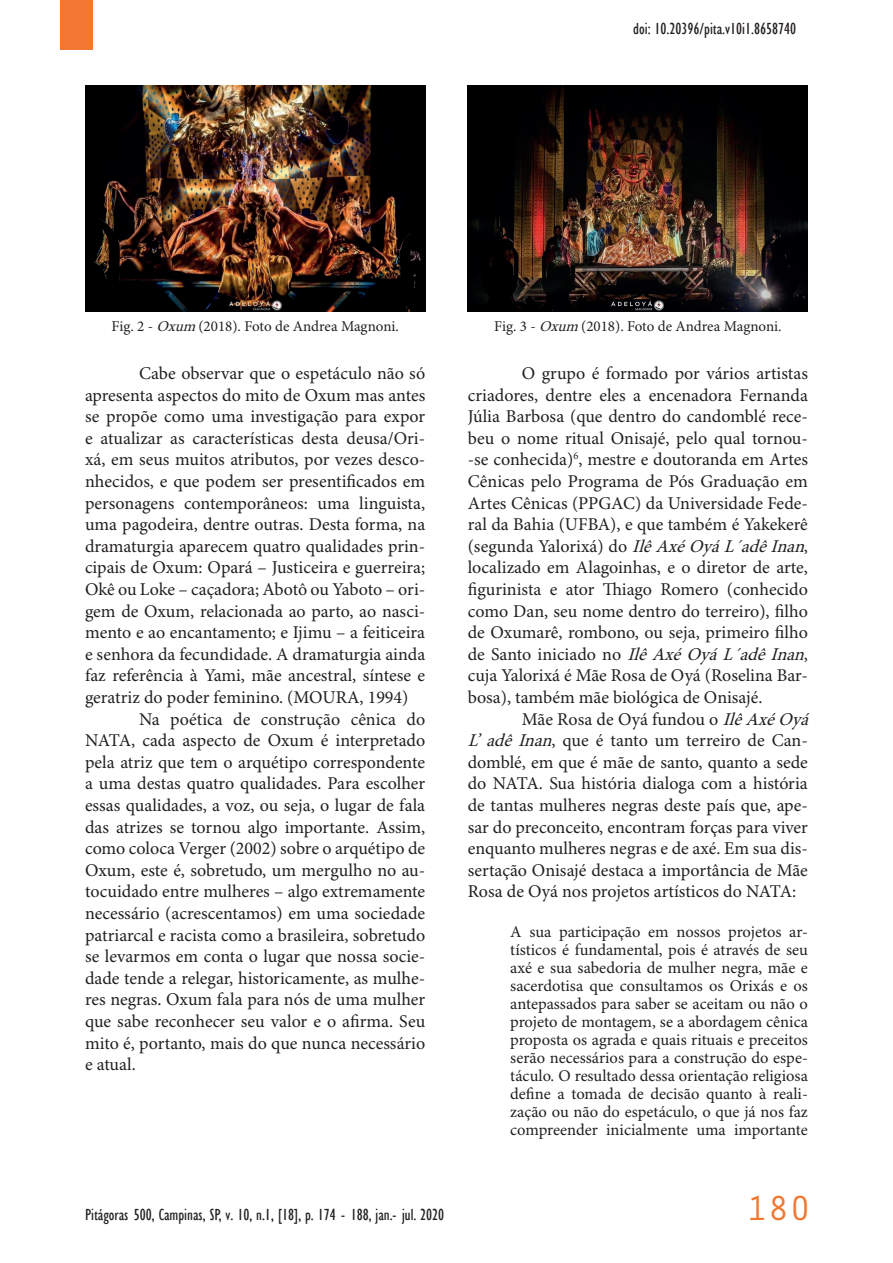
<style>
.page{position:relative;width:893px;height:1263px;background:#fff}
.page>*{position:absolute;margin:0;border:0;box-sizing:border-box;transform-origin:0 0}
.t1{font:36px "Orator Std";color:#f37730}
.t2{font:18px/21.6px "Minion Pro";color:#231f20}
.t3{font:16.5px/18px "Minion Pro";color:#231f20;text-align:justify}
.t4{font:condensed 16.5px "Gill Sans";color:#231f20}
.t5{font:15px "Minion Pro";letter-spacing:-.005em;color:#231f20}
.s1{font-style:italic}
</style>
<div class="page">
<div style="left:60px;top:0;width:32px;height:50px;background:#f37730"></div>
<img style="left:85px;top:85px;width:340px;height:227px">
<img style="left:468px;top:85px;width:340px;height:227px">
<p class="t4" style="left:633px;top:19px;width:164px">doi: 10.20396/pita.v10i1.8658740</p>
<p class="t5" style="left:111px;top:317px;width:289px">Fig. 2 - <span class="s1">Oxum</span> (2018). Foto de Andrea Magnoni.</p>
<p class="t2" style="left:139px;top:363px;width:288px">Cabe observar que o espetáculo não só</p>
<p class="t2" style="left:85px;top:385px;width:342px">apresenta aspectos do mito de Oxum mas antes</p>
<p class="t2" style="left:85px;top:406px;width:342px">se propõe como uma investigação para expor</p>
<p class="t2" style="left:85px;top:428px;width:342px">e atualizar as características desta deusa/Ori-</p>
<p class="t2" style="left:85px;top:450px;width:342px">xá, em seus muitos atributos, por vezes desco-</p>
<p class="t2" style="left:85px;top:471px;width:342px">nhecidos, e que podem ser presentificados em</p>
<p class="t2" style="left:85px;top:493px;width:342px">personagens contemporâneos: uma linguista,</p>
<p class="t2" style="left:85px;top:514px;width:342px">uma pagodeira, dentre outras. Desta forma, na</p>
<p class="t2" style="left:85px;top:536px;width:342px">dramaturgia aparecem quatro qualidades prin-</p>
<p class="t2" style="left:85px;top:558px;width:342px">cipais de Oxum: Opará – Justiceira e guerreira;</p>
<p class="t2" style="left:85px;top:579px;width:342px">Okê ou Loke – caçadora; Abotô ou Yaboto – ori-</p>
<p class="t2" style="left:85px;top:601px;width:342px">gem de Oxum, relacionada ao parto, ao nasci-</p>
<p class="t2" style="left:85px;top:622px;width:342px">mento e ao encantamento; e Ijimu – a feiticeira</p>
<p class="t2" style="left:85px;top:644px;width:342px">e senhora da fecundidade. A dramaturgia ainda</p>
<p class="t2" style="left:85px;top:666px;width:342px">faz referência à Yami, mãe ancestral, síntese e</p>
<p class="t2" style="left:85px;top:687px;width:325px">geratriz do poder feminino. (MOURA, 1994)</p>
<p class="t2" style="left:139px;top:709px;width:288px">Na poética de construção cênica do</p>
<p class="t2" style="left:85px;top:730px;width:342px">NATA, cada aspecto de Oxum é interpretado</p>
<p class="t2" style="left:85px;top:752px;width:342px">pela atriz que tem o arquétipo correspondente</p>
<p class="t2" style="left:85px;top:774px;width:342px">a uma destas quatro qualidades. Para escolher</p>
<p class="t2" style="left:85px;top:795px;width:342px">essas qualidades, a voz, ou seja, o lugar de fala</p>
<p class="t2" style="left:85px;top:817px;width:342px">das atrizes se tornou algo importante. Assim,</p>
<p class="t2" style="left:85px;top:838px;width:342px">como coloca Verger (2002) sobre o arquétipo de</p>
<p class="t2" style="left:85px;top:860px;width:342px">Oxum, este é, sobretudo, um mergulho no au-</p>
<p class="t2" style="left:85px;top:882px;width:342px">tocuidado entre mulheres – algo extremamente</p>
<p class="t2" style="left:85px;top:903px;width:342px">necessário (acrescentamos) em uma sociedade</p>
<p class="t2" style="left:85px;top:925px;width:342px">patriarcal e racista como a brasileira, sobretudo</p>
<p class="t2" style="left:85px;top:946px;width:342px">se levarmos em conta o lugar que nossa socie-</p>
<p class="t2" style="left:85px;top:968px;width:342px">dade tende a relegar, historicamente, as mulhe-</p>
<p class="t2" style="left:85px;top:990px;width:342px">res negras. Oxum fala para nós de uma mulher</p>
<p class="t2" style="left:85px;top:1011px;width:342px">que sabe reconhecer seu valor e o afirma. Seu</p>
<p class="t2" style="left:85px;top:1033px;width:342px">mito é, portanto, mais do que nunca necessário</p>
<p class="t2" style="left:85px;top:1054px;width:52px">e atual.</p>
<p class="t4" style="left:85px;top:1205px;width:361px">Pitágoras 500, Campinas, SP, v. 10, n.1, [18], p. 174 - 188, jan.- jul. 2020</p>
<p class="t5" style="left:494px;top:317px;width:289px">Fig. 3 - <span class="s1">Oxum</span> (2018). Foto de Andrea Magnoni.</p>
<p class="t2" style="left:468px;top:363px;width:344px;text-indent:54px">O grupo é formado por vários artistas criadores, dentre eles a encenadora Fernanda Júlia Barbosa (que dentro do candomblé rece&shy;beu o nome ritual Onisajé, pelo qual tornou--se conhecida)<sup>6</sup>, mestre e doutoranda em Artes Cênicas pelo Programa de Pós Graduação em Artes Cênicas (PPGAC) da Universidade Fede&shy;ral da Bahia (UFBA), e que também é Yakekerê (segunda Yalorixá) do <span class="s1">IlêAxéOyáL´adêInan</span>, localizado em Alagoinhas, e o diretor de arte, figurinista e ator Thiago Romero (conhecido como Dan, seu nome dentro do terreiro), filho de Oxumarê, rombono, ou seja, primeiro filho de S anto in i ci ado n o <span class="s1">IlêAxéOyáL´adêInan</span>, cuja Yalorixá é Mãe Rosa de Oyá (Roselina Bar&shy;bosa), também mãe biológica de Onisajé.</p>
<p class="t2" style="left:468px;top:709px;width:348px;text-indent:54px">Mãe Rosa de Oyá fundou o <span class="s1">IlêAxéOyá L’adêInan</span>, que é tanto um terreiro de Can&shy;domblé, em que é mãe de santo, quanto a sede do NATA. Sua história dialoga com a história de tantas mulheres negras deste país que, ape&shy;sar do preconceito, encontram forças para viver enquanto mulheres negras e de axé. Em sua dis&shy;sertação Onisajé destaca a importância de Mãe Rosa de Oyá nos projetos artísticos do NATA:</p>
<p class="t3" style="left:510px;top:923px;width:299px">A sua participação em nossos projetos ar&shy;tísticos é fundamental, pois é através de seu axé e sua sabedoria de mulher negra, mãe e sacerdotisa que consultamos os Orixás e os antepassados para saber se aceitam ou não o projeto de montagem, se a abordagem cênica proposta os agrada e quais rituais e preceitos serão necessários para a construção do espe&shy;táculo. O resultado dessa orientação religiosa define a tomada de decisão quanto à reali&shy;zação ou não do espetáculo, o que já nos faz compreender inicialmente uma importante</p>
<h1 class="t1" style="left:746px;top:1182px;width:66px">180</h1>
</div>
